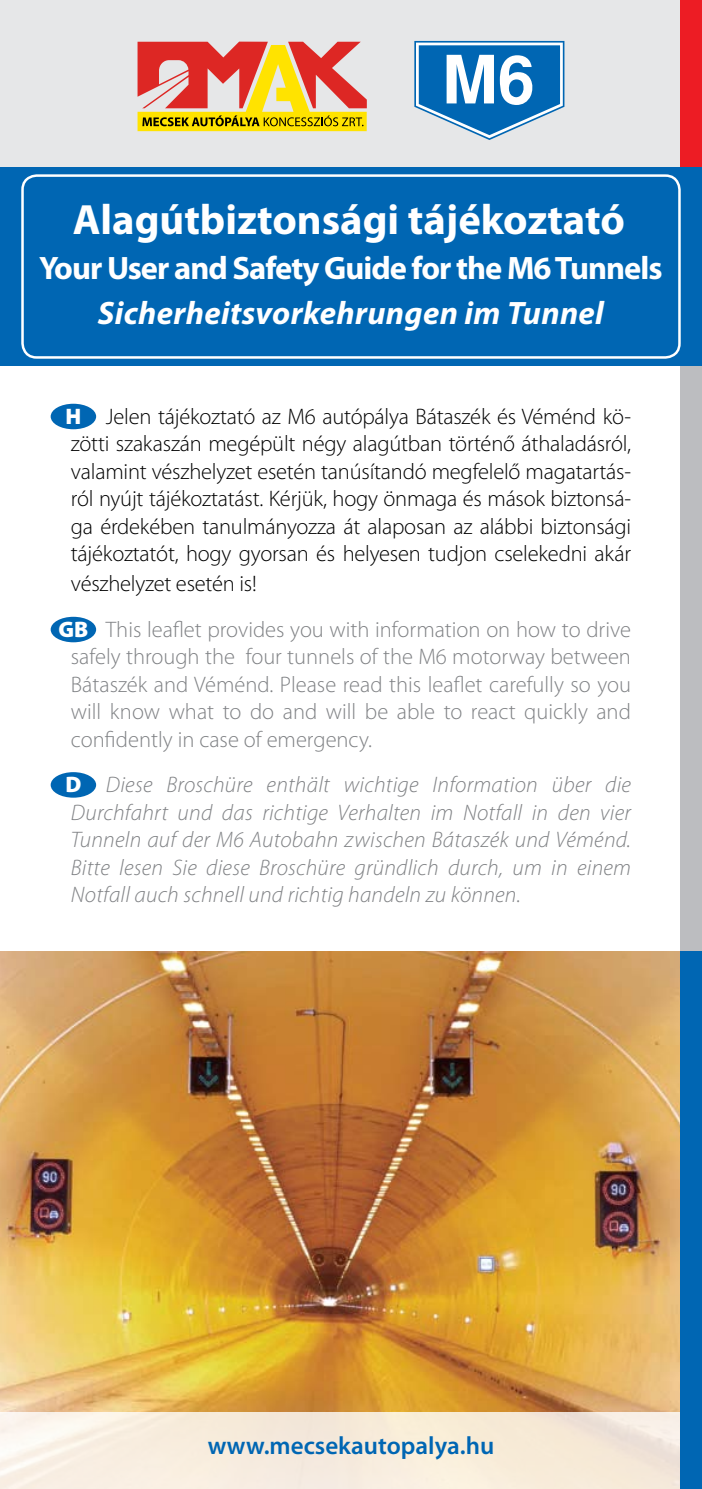
<style>
.page{position:relative;width:702px;height:1489px;background:#fff}
.page>*{position:absolute;margin:0;border:0;box-sizing:border-box;transform-origin:0 0}
.t1{font:700 42.5px "Myriad Pro";color:#fff}
.t2{font:700 32.5px "Myriad Pro";letter-spacing:-.03em;color:#fff}
.t3{font:italic 700 32.5px "Myriad Pro";letter-spacing:.01em;color:#fff}
.t4{font:600 25px "Myriad Pro";color:#0066b3}
.t5{font:300 22.5px/27.5px "Myriad Pro";letter-spacing:-.01em;color:#000;text-align:justify}
.t6{font:italic 300 22.5px/27.5px "Myriad Pro";letter-spacing:.01em;color:#808285;text-align:justify}
.t7{font:300 22.5px/27.5px "Myriad Pro";color:#808285;text-align:justify}
.t8{font:900 22.5px "Myriad Pro";color:#fff}
</style>
<div class="page">
<div style="left:0;top:0;width:702px;height:193px;background:#e6e7e8"></div>
<img style="left:0;top:951px;width:680px;height:460px">
<div style="left:680px;top:366px;width:22px;height:1122px;background:#bcbdc0"></div>
<div style="left:680px;top:0;width:22px;height:337px;background:#ed1c24"></div>
<div style="left:0;top:167px;width:702px;height:199px;background:#0066b3"></div>
<div style="left:21px;top:174px;width:659px;height:185px;border:2px solid #fff;border-radius:14px"></div>
<div style="left:51px;top:404px;width:45px;height:25px;background:#0066b3;border-radius:50%"></div>
<div style="left:51px;top:616px;width:45px;height:26px;background:#0066b3;border-radius:50%"></div>
<div style="left:51px;top:772px;width:45px;height:25px;background:#0066b3;border-radius:50%"></div>
<svg style="left:137px;top:42px;width:230px;height:89px"></svg>
<svg style="left:414px;top:41px;width:150px;height:99px"></svg>
<svg style="left:0;top:1411px;width:680px;height:77px;fill:#f7ecdc"></svg>
<div style="left:680px;top:951px;width:22px;height:537px;background:#0066b3"></div>
<h1 class="t1" style="left:73px;top:192px;width:553px">Alagútbiztonsági tájékoztató</h1>
<h2 class="t2" style="left:39px;top:246px;width:624px">Your User and Safety Guide for the M6 Tunnels</h2>
<h2 class="t3" style="left:98px;top:292px;width:507px">Sicherheitsvorkehrungen im Tunnel</h2>
<p class="t5" style="left:71px;top:402px;width:561px;text-indent:35px">Jelen tájékoztató az M6 autópálya Bátaszék és Véménd kö&shy;zötti szakaszán megépült négy alagútban történő áthaladásról, valamint vészhelyzet esetén tanúsítandó megfelelő magatartás&shy;ról nyújt tájékoztatást. Kérjük, hogy önmaga és mások biztonsá&shy;ga érdekében tanulmányozza át alaposan az alábbi biztonsági tájékoztatót, hogy gyorsan és helyesen tudjon cselekedni akár</p>
<p class="t5" style="left:71px;top:570px;width:187px">vészhelyzet esetén is!</p>
<p class="t7" style="left:71px;top:615px;width:561px;text-indent:35px">This leaflet provides you with information on how to drive safely through the four tunnels of the M6 motorway between Bátaszék and Véménd. Please read this leaflet carefully so you will know what to do and will be able to react quickly and confidently in case of emergency.</p>
<p class="t6" style="left:71px;top:771px;width:561px;text-indent:35px">Diese Broschüre enthält wichtige Information über die Durchfahrt und das richtige Verhalten im Notfall in den vier Tunneln auf der M6 Autobahn zwischen Bátaszék und Véménd.<br>Bitte lesen Sie diese Broschüre gründlich durch, um in einem Notfall auch schnell und richtig handeln zu können.</p>
<p class="t8" style="left:65px;top:401px;width:17px">H</p>
<p class="t8" style="left:58px;top:614px;width:31px">GB</p>
<p class="t8" style="left:65px;top:769px;width:17px">D</p>
<p class="t4" style="left:208px;top:1429px;width:288px">www.mecsekautopalya.hu</p>
</div>
